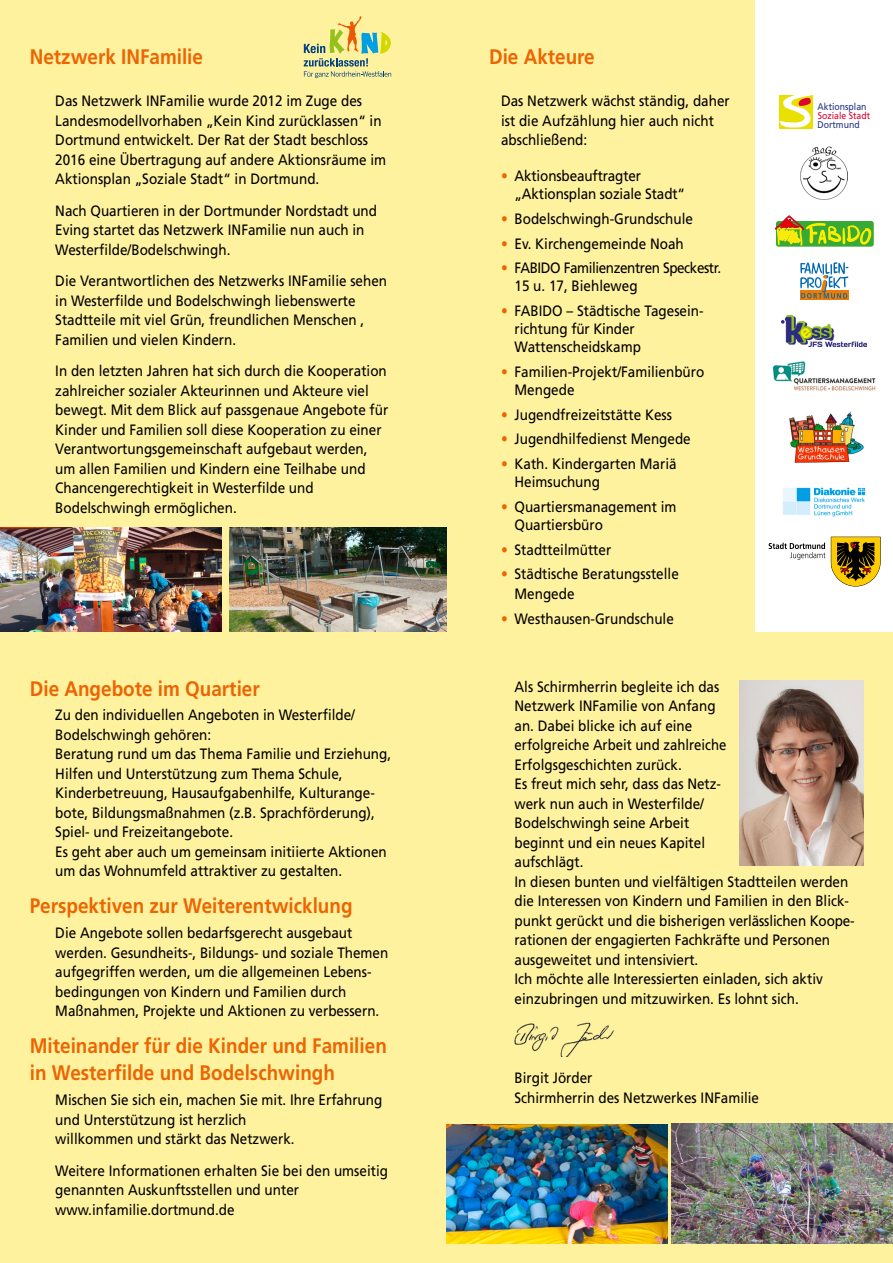
<style>
.page{position:relative;width:893px;height:1263px;background:#fff29f}
.page>*{position:absolute;margin:0;border:0;box-sizing:border-box;transform-origin:0 0}
.t1{font:700 21px/27px "Frutiger LT";color:#ec6502;scale:.9 1}
.t2{font:15px/19.5px "Frutiger LT";color:#000;scale:.9 1}
.t3{font:15px/18px "Frutiger LT";letter-spacing:-.03em;color:#000;scale:.9 1}
.t4{font:9.75px "Frutiger LT";color:#253483;scale:.9 1}
.t5{font:9.75px "Frutiger LT";color:#dd042d;scale:.9 1}
.s1{color:#ec6502}
</style>
<div class="page">
<div style="left:756px;top:0;width:137px;height:631px;background:#fff"></div>
<svg style="left:780px;top:127px;width:33px;height:1px"></svg>
<svg style="left:779px;top:95px;width:34px;height:32px"></svg>
<div style="left:776px;top:221px;width:98px;height:26px;background:#36aa34;border-radius:3px"></div>
<svg style="left:775px;top:215px;width:96px;height:31px"></svg>
<img style="left:789px;top:411px;width:75px;height:52px">
<img style="left:801px;top:147px;width:47px;height:53px">
<img style="left:782px;top:315px;width:85px;height:31px">
<svg style="left:800px;top:298px;width:48px;height:2px"></svg>
<svg style="left:800px;top:262px;width:48px;height:36px"></svg>
<img style="left:783px;top:487px;width:83px;height:30px">
<img style="left:772px;top:362px;width:104px;height:29px">
<img style="left:740px;top:680px;width:123px;height:185px">
<img style="left:672px;top:1124px;width:221px;height:120px">
<img style="left:446px;top:1124px;width:222px;height:120px">
<svg style="left:831px;top:537px;width:50px;height:49px;background:#9a7c1a"></svg>
<svg style="left:769px;top:543px;width:56px;height:17px"></svg>
<img style="left:514px;top:1022px;width:101px;height:34px">
<svg style="left:304px;top:16px;width:87px;height:62px"></svg>
<img style="left:0;top:527px;width:221px;height:105px">
<img style="left:230px;top:527px;width:216px;height:105px">
<h1 class="t1" style="left:30px;top:43px;width:194px">Netzwerk INFamilie</h1>
<p class="t2" style="left:55px;top:91px;width:369px">Das Netzwerk INFamilie wurde 2012 im Zuge des Landesmodellvorhaben „Kein Kind zurücklassen“ in Dortmund entwickelt. Der Rat der Stadt beschloss 2016 eine Übertragung auf andere Aktionsräume im Aktionsplan „Soziale Stadt“ in Dortmund.</p>
<p class="t2" style="left:55px;top:201px;width:359px">Nach Quartieren in der Dortmunder Nordstadt und<br>Eving startet das Netzwerk INFamilie nun auch in<br>Westerfilde/Bodelschwingh.</p>
<p class="t2" style="left:55px;top:271px;width:370px">Die Verantwortlichen des Netzwerks INFamilie sehen in Westerfilde und Bodelschwingh liebenswerte Stadtteile mit viel Grün, freundlichen Menschen , Familien und vielen Kindern.</p>
<p class="t2" style="left:55px;top:361px;width:372px">In den letzten Jahren hat sich durch die Kooperation zahlreicher sozialer Akteurinnen und Akteure viel bewegt. Mit dem Blick auf passgenaue Angebote für Kinder und Familien soll diese Kooperation zu einer Verantwortungsgemeinschaft aufgebaut werden, um allen Familien und Kindern eine Teilhabe und Chancengerechtigkeit in Westerfilde und Bodelschwingh ermöglichen.</p>
<h1 class="t1" style="left:30px;top:675px;width:257px">Die Angebote im Quartier</h1>
<p class="t2" style="left:55px;top:705px;width:375px">Zu den individuellen Angeboten in Westerfilde/ Bodelschwingh gehören:<br>Beratung rund um das Thema Familie und Erziehung, Hilfen und Unterstützung zum Thema Schule, Kinderbetreuung, Hausaufgabenhilfe, Kulturange&shy;bote, Bildungsmaßnahmen (z.B. Sprachförderung), Spiel- und Freizeitangebote.<br>Es geht aber auch um gemeinsam initiierte Aktionen um das Wohnumfeld attraktiver zu gestalten.</p>
<h1 class="t1" style="left:30px;top:893px;width:360px">Perspektiven zur Weiterentwicklung</h1>
<p class="t2" style="left:55px;top:923px;width:372px">Die Angebote sollen bedarfsgerecht ausgebaut werden. Gesundheits-, Bildungs- und soziale Themen aufgegriffen werden, um die allgemeinen Lebens&shy;bedingungen von Kindern und Familien durch Maßnahmen, Projekte und Aktionen zu verbessern.</p>
<h1 class="t1" style="left:30px;top:1033px;width:398px">Miteinander für die Kinder und Familien in Westerfilde und Bodelschwingh</h1>
<p class="t2" style="left:55px;top:1090px;width:365px">Mischen Sie sich ein, machen Sie mit. Ihre Erfahrung und Unterstützung ist herzlich<br>willkommen und stärkt das Netzwerk.</p>
<p class="t2" style="left:55px;top:1161px;width:371px">Weitere Informationen erhalten Sie bei den umseitig genannten Auskunftsstellen und unter www.infamilie.dortmund.de</p>
<h1 class="t1" style="left:489px;top:43px;width:119px">Die Akteure</h1>
<p class="t2" style="left:501px;top:91px;width:256px">Das Netzwerk wächst ständig, daher ist die Aufzählung hier auch nicht abschließend:</p>
<p class="t2" style="left:514px;top:167px;width:191px;line-height:18px;text-indent:-14px"><span class="s1">•</span> Aktionsbeauftragter „Aktionsplan soziale Stadt“</p>
<p class="t2" style="left:501px;top:209px;width:215px"><span class="s1">•</span> Bodelschwingh-Grundschule</p>
<p class="t2" style="left:501px;top:234px;width:205px"><span class="s1">•</span> Ev. Kirchengemeinde Noah</p>
<p class="t3" style="left:514px;top:259px;width:231px;text-indent:-14px"><span class="s1">•</span> FABIDO Familienzentren Speckestr.<br>15 u. 17, Biehleweg</p>
<p class="t2" style="left:514px;top:302px;width:212px;line-height:18px;text-indent:-14px"><span class="s1">•</span> FABIDO – Städtische Tagesein&shy;richtung für Kinder<br>Wattenscheidskamp</p>
<p class="t2" style="left:514px;top:363px;width:212px;line-height:18px;text-indent:-14px"><span class="s1">•</span> Familien-Projekt/Familienbüro<br>Mengede</p>
<p class="t2" style="left:501px;top:405px;width:192px"><span class="s1">•</span> Jugendfreizeitstätte Kess</p>
<p class="t2" style="left:501px;top:429px;width:212px"><span class="s1">•</span> Jugendhilfedienst Mengede</p>
<p class="t2" style="left:514px;top:455px;width:182px;line-height:18px;text-indent:-14px"><span class="s1">•</span> Kath. Kindergarten Mariä<br>Heimsuchung</p>
<p class="t2" style="left:514px;top:498px;width:182px;line-height:18px;text-indent:-14px"><span class="s1">•</span> Quartiersmanagement im<br>Quartiersbüro</p>
<p class="t2" style="left:501px;top:540px;width:124px"><span class="s1">•</span> Stadtteilmütter</p>
<p class="t2" style="left:514px;top:564px;width:184px;text-indent:-14px"><span class="s1">•</span> Städtische Beratungsstelle<br>Mengede</p>
<p class="t2" style="left:501px;top:609px;width:194px"><span class="s1">•</span> Westhausen-Grundschule</p>
<p class="t4" style="left:817px;top:101px;width:56px">Aktionsplan</p>
<p class="t5" style="left:818px;top:110px;width:60px">Soziale Stadt</p>
<p class="t4" style="left:817px;top:119px;width:48px">Dortmund</p>
<p class="t2" style="left:514px;top:677px;width:380px">Als Schirmherrin begleite ich das<br>Netzwerk INFamilie von Anfang<br>an. Dabei blicke ich auf eine<br>erfolgreiche Arbeit und zahlreiche<br>Erfolgsgeschichten zurück.<br>Es freut mich sehr, dass das Netz-<br>werk nun auch in Westerfilde/<br>Bodelschwingh seine Arbeit<br>beginnt und ein neues Kapitel<br>aufschlägt.<br>In diesen bunten und vielfältigen Stadtteilen werden die Interessen von Kindern und Familien in den Blick&shy;punkt gerückt und die bisherigen verlässlichen Koope&shy;rationen der engagierten Fachkräfte und Personen ausgeweitet und intensiviert.<br>Ich möchte alle Interessierten einladen, sich aktiv einzubringen und mitzuwirken. Es lohnt sich.</p>
<p class="t2" style="left:514px;top:1068px;width:273px">Birgit Jörder<br>Schirmherrin des Netzwerkes INFamilie</p>
</div>
